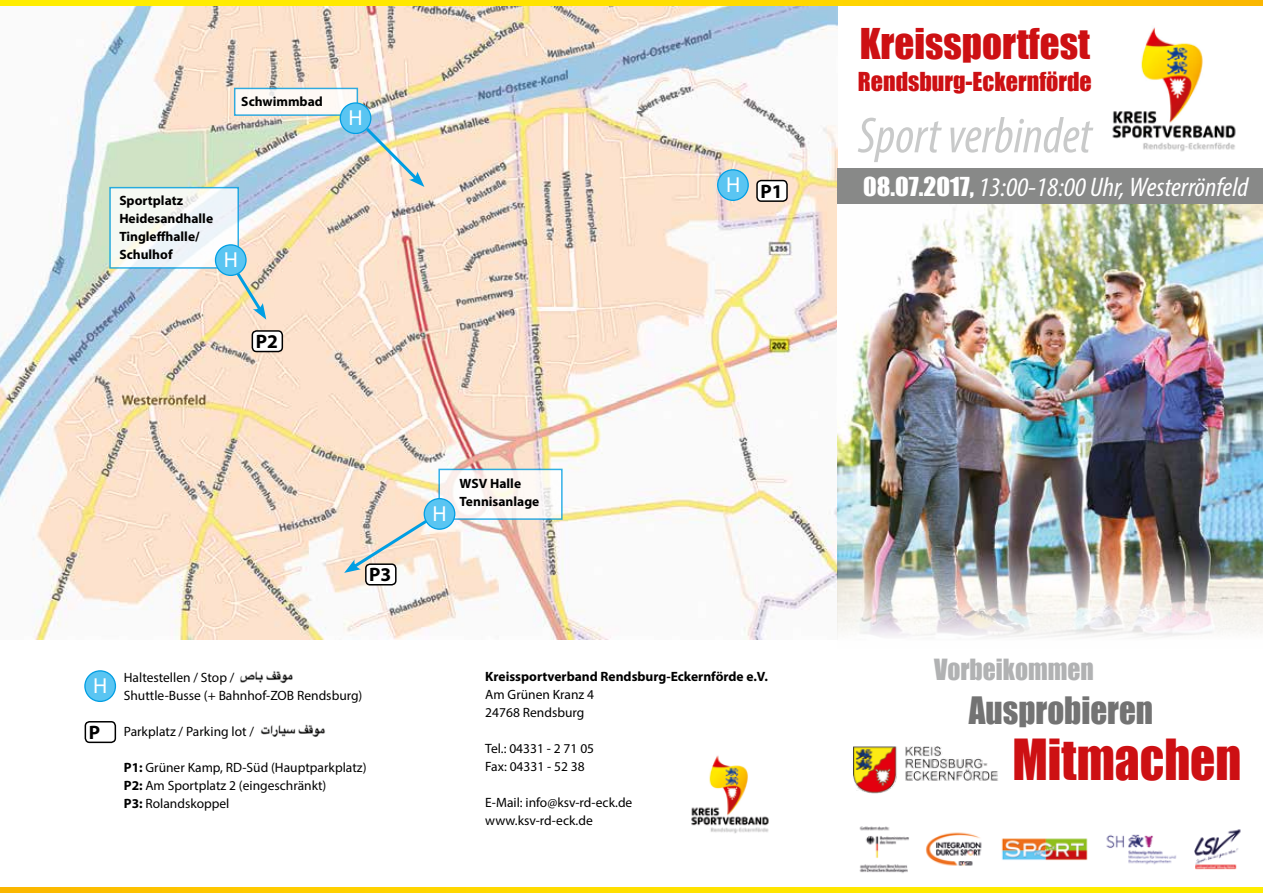
<style>
.page{position:relative;width:1263px;height:893px;background:#fff}
.page>*{position:absolute;margin:0;border:0;box-sizing:border-box;transform-origin:0 0}
.t1{font:52.05px "Impact";color:#cd1013;scale:.95 1}
.t2{font:italic condensed 51px "Myriad Pro";color:#c9caca}
.t3{font:39px "Impact";color:#cd1013}
.t4{font:34.65px "Impact";color:#737373;scale:.95 1}
.t5{font:italic condensed 27px "Myriad Pro";color:#fff;scale:1.06 1}
.t6{font:26.85px "Impact";color:#b1b2b3;scale:.95 1}
.t7{font:24px "Impact";color:#cd1013}
.t8{font:21.75px "Myriad Pro";color:#fff}
.t9{font:700 19.5px "Myriad Pro";color:#000}
.t10{font:13.5px/18px "Myriad Pro";color:#000}
.t11{font:700 13.5px/18px "Myriad Pro";color:#000}
.s1{font-weight:700}
.s2{font-family:"Impact";font-style:normal;font-stretch:normal;font-size:24px}
</style>
<div class="page">
<img style="left:0;top:5px;width:838px;height:634px">
<svg style="left:109px;top:187px;width:130px;height:82px;fill:#f5f9f6"></svg>
<div style="left:838px;top:169px;width:425px;height:35px;background:#888988"></div>
<svg style="left:0;top:0;width:1263px;height:5px;background:#fedb00"></svg>
<svg style="left:0;top:888px;width:1263px;height:5px;background:#feda00"></svg>
<img style="left:838px;top:204px;width:425px;height:433px">
<img style="left:859px;top:826px;width:382px;height:47px">
<img style="left:854px;top:746px;width:144px;height:48px">
<img style="left:1112px;top:27px;width:124px;height:125px">
<img style="left:240px;top:671px;width:53px;height:13px">
<img style="left:260px;top:724px;width:65px;height:13px">
<div style="left:85px;top:671px;width:30px;height:30px;background:#5ac5f2;border-radius:50%"></div>
<div style="left:84px;top:670px;width:32px;height:32px;border:1px solid #009ee3;border-radius:50%"></div>
<div style="left:85px;top:721px;width:31px;height:22px;border:2px solid #000;border-radius:4px"></div>
<div style="left:252px;top:331px;width:30px;height:21px;background:#fff;border-radius:4px"></div>
<div style="left:252px;top:330px;width:31px;height:22px;border:2px solid #000;border-radius:4px"></div>
<div style="left:215px;top:245px;width:31px;height:30px;background:#5ac5f2;border-radius:50%"></div>
<div style="left:215px;top:244px;width:32px;height:32px;border:1px solid #009ee3;border-radius:50%"></div>
<svg style="left:234px;top:270px;width:32px;height:50px;background:#d0d2c1"></svg>
<div style="left:366px;top:564px;width:30px;height:21px;background:#fff;border-radius:4px"></div>
<div style="left:365px;top:563px;width:32px;height:22px;border:2px solid #000;border-radius:4px"></div>
<svg style="left:438px;top:469px;width:125px;height:51px;fill:#fdf9f4"></svg>
<div style="left:424px;top:499px;width:31px;height:30px;background:#5ac5f2;border-radius:50%"></div>
<div style="left:424px;top:498px;width:31px;height:32px;border:1px solid #009ee3;border-radius:50%"></div>
<svg style="left:344px;top:517px;width:87px;height:56px;background:#e2dacf"></svg>
<div style="left:757px;top:181px;width:30px;height:20px;background:#fff;border-radius:4px"></div>
<div style="left:756px;top:180px;width:32px;height:22px;border:2px solid #000;border-radius:4px"></div>
<div style="left:718px;top:170px;width:30px;height:30px;background:#5ac5f2;border-radius:50%"></div>
<div style="left:717px;top:169px;width:32px;height:32px;border:1px solid #009ee3;border-radius:50%"></div>
<div style="left:234px;top:88px;width:124px;height:28px;background:#fef9f5;border:2px solid #009ee3"></div>
<div style="left:340px;top:103px;width:31px;height:30px;background:#5ac5f2;border-radius:50%"></div>
<div style="left:340px;top:102px;width:31px;height:32px;border:1px solid #009ee3;border-radius:50%"></div>
<svg style="left:363px;top:125px;width:61px;height:62px;background:#d8d9ce"></svg>
<img style="left:691px;top:755px;width:78px;height:79px">
<p class="t11" style="left:241px;top:92px;width:83px">Schwimmbad</p>
<p class="t11" style="left:119px;top:191px;width:95px">Sportplatz<br>Heidesandhalle<br>Tingleffhalle/<br>Schulhof</p>
<h3 class="t8" style="left:224px;top:246px;width:16px">H</h3>
<h3 class="t9" style="left:256px;top:329px;width:24px">P2</h3>
<h3 class="t8" style="left:349px;top:104px;width:16px">H</h3>
<h3 class="t9" style="left:726px;top:179px;width:58px"><sup>H</sup> P1</h3>
<h3 class="t9" style="left:369px;top:562px;width:24px">P3</h3>
<h3 class="t8" style="left:93px;top:672px;width:16px">H</h3>
<h3 class="t9" style="left:89px;top:720px;width:13px">P</h3>
<p class="t10" style="left:124px;top:668px;width:240px">Haltestellen / Stop /<br>Shuttle-Busse (+ Bahnhof-ZOB Rendsburg)</p>
<p class="t10" style="left:124px;top:722px;width:132px">Parkplatz / Parking lot /</p>
<p class="t10" style="left:124px;top:758px;width:244px"><span class="s1">P1:</span> Grüner Kamp, RD-Süd (Hauptparkplatz)<br><span class="s1">P2:</span> Am Sportplatz 2 (eingeschränkt)<br><span class="s1">P3:</span> Rolandskoppel</p>
<h3 class="t8" style="left:433px;top:500px;width:16px">H</h3>
<p class="t11" style="left:460px;top:474px;width:81px">WSV Halle<br>Tennisanlage</p>
<p class="t11" style="left:485px;top:667px;width:284px">Kreissportverband Rendsburg-Eckernförde e.V.</p>
<p class="t10" style="left:485px;top:685px;width:110px">Am Grünen Kranz 4<br>24768 Rendsburg</p>
<p class="t10" style="left:485px;top:739px;width:110px">Tel.: 04331 - 2 71 05<br>Fax: 04331 - 52 38</p>
<p class="t10" style="left:485px;top:793px;width:149px">E-Mail: info@ksv-rd-eck.de www.ksv-rd-eck.de</p>
<h3 class="t3" style="left:860px;top:14px;width:232px">Kreissportfest</h3>
<h3 class="t7" style="left:858px;top:63px;width:235px">Rendsburg-Eckernförde</h3>
<h2 class="t2" style="left:858px;top:105px;width:235px">Sport verbindet</h2>
<h3 class="t5" style="left:863px;top:170px;width:365px"><span class="s2">08.07.2017,</span> 13:00-18:00 Uhr, Westerrönfeld</h3>
<h3 class="t6" style="left:934px;top:648px;width:170px">Vorbeikommen</h3>
<h3 class="t4" style="left:969px;top:683px;width:196px">Ausprobieren</h3>
<h1 class="t1" style="left:1012px;top:720px;width:243px">Mitmachen</h1>
</div>
